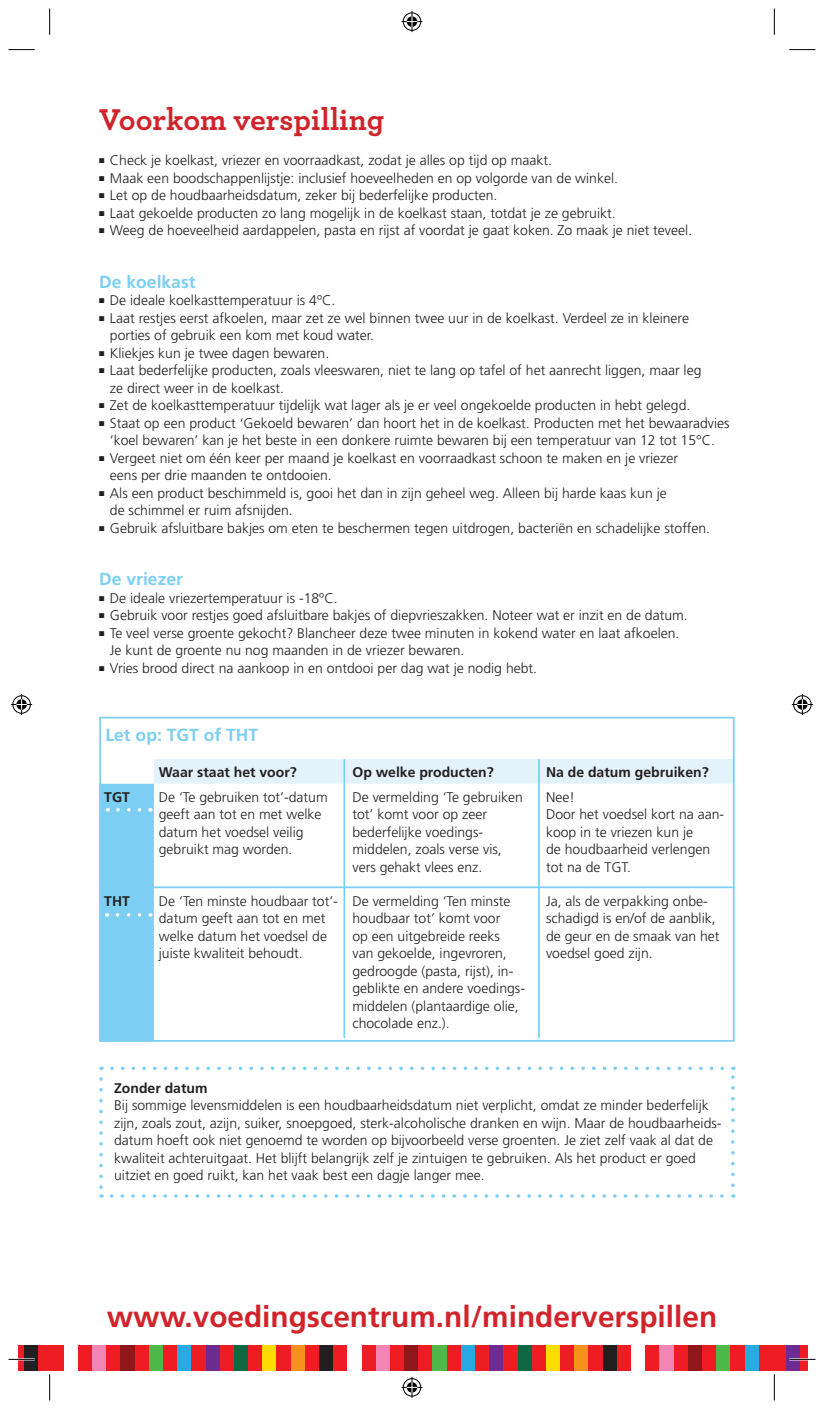
<style>
.page{position:relative;width:824px;height:1409px;background:#fff}
.page>*{position:absolute;margin:0;border:0;box-sizing:border-box;transform-origin:0 0}
.t1{font:700 31.5px "Archer";color:#d1232a}
.t2{font:700 29.75px "Frutiger";color:#d1232a}
.t3{font:700 17.5px "Frutiger";color:#7ccff2}
.t4{font:300 14px/17.5px "Frutiger";color:#231f20}
.t5{font:700 14px "Frutiger";color:#231f20}
</style>
<div class="page">
<div style="left:50px;top:1345px;width:14px;height:25px;background:#ee1d23"></div>
<div style="left:78px;top:1345px;width:14px;height:25px;background:#ee1d23"></div>
<div style="left:92px;top:1345px;width:15px;height:25px;background:#f287b6"></div>
<div style="left:107px;top:1345px;width:14px;height:25px;background:#ee1d23"></div>
<div style="left:121px;top:1345px;width:14px;height:25px;background:#8f171a"></div>
<div style="left:135px;top:1345px;width:14px;height:25px;background:#ee1d23"></div>
<div style="left:149px;top:1345px;width:14px;height:25px;background:#4eb848"></div>
<div style="left:163px;top:1345px;width:14px;height:25px;background:#ee1d23"></div>
<div style="left:177px;top:1345px;width:15px;height:25px;background:#26aae1"></div>
<div style="left:192px;top:1345px;width:14px;height:25px;background:#ee1d23"></div>
<div style="left:206px;top:1345px;width:14px;height:25px;background:#6e2b91"></div>
<div style="left:220px;top:1345px;width:14px;height:25px;background:#ee1d23"></div>
<div style="left:234px;top:1345px;width:14px;height:25px;background:#0e6844"></div>
<div style="left:248px;top:1345px;width:14px;height:25px;background:#ee1d23"></div>
<div style="left:262px;top:1345px;width:15px;height:25px;background:#ffdc01"></div>
<div style="left:277px;top:1345px;width:14px;height:25px;background:#ee1d23"></div>
<div style="left:291px;top:1345px;width:14px;height:25px;background:#f7931d"></div>
<div style="left:305px;top:1345px;width:14px;height:25px;background:#ee1d23"></div>
<div style="left:319px;top:1345px;width:14px;height:25px;background:#231f20"></div>
<div style="left:333px;top:1345px;width:15px;height:25px;background:#ee1d23"></div>
<div style="left:362px;top:1345px;width:14px;height:25px;background:#ee1d23"></div>
<div style="left:376px;top:1345px;width:14px;height:25px;background:#f287b6"></div>
<div style="left:390px;top:1345px;width:14px;height:25px;background:#ee1d23"></div>
<div style="left:404px;top:1345px;width:14px;height:25px;background:#8f171a"></div>
<div style="left:418px;top:1345px;width:15px;height:25px;background:#ee1d23"></div>
<div style="left:433px;top:1345px;width:14px;height:25px;background:#4eb848"></div>
<div style="left:447px;top:1345px;width:14px;height:25px;background:#ee1d23"></div>
<div style="left:461px;top:1345px;width:14px;height:25px;background:#26aae1"></div>
<div style="left:475px;top:1345px;width:14px;height:25px;background:#ee1d23"></div>
<div style="left:489px;top:1345px;width:14px;height:25px;background:#6e2b91"></div>
<div style="left:503px;top:1345px;width:15px;height:25px;background:#ee1d23"></div>
<div style="left:518px;top:1345px;width:14px;height:25px;background:#0e6844"></div>
<div style="left:532px;top:1345px;width:14px;height:25px;background:#ee1d23"></div>
<div style="left:546px;top:1345px;width:14px;height:25px;background:#ffdc01"></div>
<div style="left:560px;top:1345px;width:14px;height:25px;background:#ee1d23"></div>
<div style="left:574px;top:1345px;width:15px;height:25px;background:#f7931d"></div>
<div style="left:589px;top:1345px;width:14px;height:25px;background:#ee1d23"></div>
<div style="left:603px;top:1345px;width:14px;height:25px;background:#231f20"></div>
<div style="left:617px;top:1345px;width:14px;height:25px;background:#ee1d23"></div>
<div style="left:645px;top:1345px;width:14px;height:25px;background:#ee1d23"></div>
<div style="left:659px;top:1345px;width:15px;height:25px;background:#f287b6"></div>
<div style="left:674px;top:1345px;width:14px;height:25px;background:#ee1d23"></div>
<div style="left:688px;top:1345px;width:14px;height:25px;background:#8f171a"></div>
<div style="left:702px;top:1345px;width:14px;height:25px;background:#ee1d23"></div>
<div style="left:716px;top:1345px;width:14px;height:25px;background:#4eb848"></div>
<div style="left:730px;top:1345px;width:14px;height:25px;background:#ee1d23"></div>
<div style="left:744px;top:1345px;width:15px;height:25px;background:#26aae1"></div>
<div style="left:759px;top:1345px;width:14px;height:25px;background:#ee1d23"></div>
<div style="left:772px;top:1345px;width:14px;height:25px;background:#ee1d23"></div>
<div style="left:786px;top:1345px;width:14px;height:25px;background:#6e2b91"></div>
<div style="left:800px;top:1345px;width:7px;height:25px;background:#ee1d23"></div>
<div style="left:25px;top:1345px;width:14px;height:25px;background:#231f20"></div>
<div style="left:39px;top:1345px;width:13px;height:25px;background:#ee1d23"></div>
<svg style="left:99px;top:759px;width:635px;height:283px"></svg>
<hr style="left:343px;top:759px;width:2px;height:279px;background:#7ccff2">
<hr style="left:538px;top:759px;width:1px;height:279px;background:#7ccff2">
<hr style="left:99px;top:886px;width:633px;height:2px;background:#7ccff2">
<svg style="left:99px;top:1079px;width:4px;height:119px"></svg>
<svg style="left:111px;top:1194px;width:622px;height:4px"></svg>
<svg style="left:731px;top:1066px;width:3px;height:119px"></svg>
<svg style="left:101px;top:1066px;width:621px;height:4px"></svg>
<hr style="left:789px;top:1358px;width:26px;height:2px;background:#fff">
<svg style="left:8px;top:49px;width:27px;height:1px"></svg>
<svg style="left:789px;top:49px;width:26px;height:1px"></svg>
<svg style="left:8px;top:1345px;width:27px;height:25px"></svg>
<svg style="left:789px;top:1359px;width:26px;height:1px"></svg>
<svg style="left:49px;top:8px;width:1px;height:27px"></svg>
<svg style="left:49px;top:1374px;width:1px;height:26px"></svg>
<svg style="left:774px;top:8px;width:1px;height:27px"></svg>
<svg style="left:774px;top:1374px;width:1px;height:26px"></svg>
<svg style="left:401px;top:11px;width:21px;height:21px"></svg>
<svg style="left:401px;top:1377px;width:21px;height:21px"></svg>
<svg style="left:11px;top:694px;width:21px;height:21px"></svg>
<svg style="left:791px;top:694px;width:21px;height:21px"></svg>
<h1 class="t1" style="left:99px;top:105px;width:286px">Voorkom verspilling</h1>
<p class="t4" style="left:99px;top:153px;width:454px">■ Check je koelkast, vriezer en voorraadkast, zodat je alles op tijd op maakt.</p>
<p class="t4" style="left:99px;top:170px;width:520px">■ Maak een boodschappenlijstje: inclusief hoeveelheden en op volgorde van de winkel.</p>
<p class="t4" style="left:99px;top:188px;width:399px">■ Let op de houdbaarheidsdatum, zeker bij bederfelijke producten.</p>
<p class="t4" style="left:99px;top:205px;width:518px">■ Laat gekoelde producten zo lang mogelijk in de koelkast staan, totdat je ze gebruikt.</p>
<p class="t4" style="left:99px;top:223px;width:594px">■ Weeg de hoeveelheid aardappelen, pasta en rijst af voordat je gaat koken. Zo maak je niet teveel.</p>
<p class="t3" style="left:99px;top:274px;width:98px">De koelkast</p>
<p class="t4" style="left:99px;top:293px;width:237px">■ De ideale koelkasttemperatuur is 4ºC.</p>
<p class="t4" style="left:110px;top:310px;width:580px;text-indent:-11px">■ Laat restjes eerst afkoelen, maar zet ze wel binnen twee uur in de koelkast. Verdeel ze in kleinere porties of gebruik een kom met koud water.</p>
<p class="t4" style="left:99px;top:345px;width:231px">■ Kliekjes kun je twee dagen bewaren.</p>
<p class="t4" style="left:110px;top:363px;width:593px;text-indent:-11px">■ Laat bederfelijke producten, zoals vleeswaren, niet te lang op tafel of het aanrecht liggen, maar leg ze direct weer in de koelkast.</p>
<p class="t4" style="left:99px;top:398px;width:592px">■ Zet de koelkasttemperatuur tijdelijk wat lager als je er veel ongekoelde producten in hebt gelegd.</p>
<p class="t4" style="left:99px;top:415px;width:631px;text-align:center">■ Staat op een product ‘Gekoeld bewaren’ dan hoort het in de koelkast. Producten met het bewaaradvies ‘koel bewaren’ kan je het beste in een donkere ruimte bewaren bij een temperatuur van 12 tot 15°C.</p>
<p class="t4" style="left:110px;top:450px;width:569px;text-indent:-11px">■ Vergeet niet om één keer per maand je koelkast en voorraadkast schoon te maken en je vriezer eens per drie maanden te ontdooien.</p>
<p class="t4" style="left:110px;top:485px;width:558px;text-indent:-11px">■ Als een product beschimmeld is, gooi het dan in zijn geheel weg. Alleen bij harde kaas kun je de schimmel er ruim afsnijden.</p>
<p class="t4" style="left:99px;top:520px;width:612px">■ Gebruik afsluitbare bakjes om eten te beschermen tegen uitdrogen, bacteriën en schadelijke stoffen.</p>
<p class="t3" style="left:99px;top:572px;width:85px">De vriezer</p>
<p class="t4" style="left:99px;top:590px;width:240px">■ De ideale vriezertemperatuur is -18ºC.</p>
<p class="t4" style="left:99px;top:608px;width:590px">■ Gebruik voor restjes goed afsluitbare bakjes of diepvrieszakken. Noteer wat er inzit en de datum.</p>
<p class="t4" style="left:110px;top:625px;width:571px;text-indent:-11px">■ Te veel verse groente gekocht? Blancheer deze twee minuten in kokend water en laat afkoelen.<br>Je kunt de groente nu nog maanden in de vriezer bewaren.</p>
<p class="t4" style="left:99px;top:660px;width:439px">■ Vries brood direct na aankoop in en ontdooi per dag wat je nodig hebt.</p>
<p class="t3" style="left:105px;top:727px;width:154px">Let op: TGT of THT</p>
<p class="t5" style="left:159px;top:766px;width:139px">Waar staat het voor?</p>
<p class="t5" style="left:352px;top:766px;width:143px">Op welke producten?</p>
<p class="t5" style="left:546px;top:766px;width:164px">Na de datum gebruiken?</p>
<p class="t5" style="left:104px;top:791px;width:27px">TGT</p>
<p class="t4" style="left:159px;top:789px;width:170px">De ‘Te gebruiken tot’-datum geeft aan tot en met welke datum het voedsel veilig gebruikt mag worden.</p>
<p class="t4" style="left:352px;top:789px;width:172px">De vermelding ‘Te gebruiken tot’ komt voor op zeer bederfelijke voedings&shy;middelen, zoals verse vis, vers gehakt vlees enz.</p>
<p class="t4" style="left:546px;top:789px;width:180px">Nee!<br>Door het voedsel kort na aan&shy;koop in te vriezen kun je<br>de houdbaarheid verlengen tot na de TGT.</p>
<p class="t5" style="left:104px;top:895px;width:27px">THT</p>
<p class="t4" style="left:159px;top:893px;width:180px">De ‘Ten minste houdbaar tot’- datum geeft aan tot en met welke datum het voedsel de juiste kwaliteit behoudt.</p>
<p class="t4" style="left:352px;top:893px;width:174px">De vermelding ‘Ten minste houdbaar tot’ komt voor<br>op een uitgebreide reeks<br>van gekoelde, ingevroren, gedroogde (pasta, rijst), in&shy;geblikte en andere voedings&shy;middelen (plantaardige olie, chocolade enz.).</p>
<p class="t4" style="left:546px;top:893px;width:175px">Ja, als de verpakking onbe&shy;schadigd is en/of de aanblik, de geur en de smaak van het voedsel goed zijn.</p>
<p class="t5" style="left:114px;top:1082px;width:95px">Zonder datum</p>
<p class="t4" style="left:114px;top:1098px;width:609px">Bij sommige levensmiddelen is een houdbaarheidsdatum niet verplicht, omdat ze minder bederfelijk zijn, zoals zout, azijn, suiker, snoepgoed, sterk-alcoholische dranken en wijn. Maar de houdbaarheids&shy;datum hoeft ook niet genoemd te worden op bijvoorbeeld verse groenten. Je ziet zelf vaak al dat de kwaliteit achteruitgaat. Het blijft belangrijk zelf je zintuigen te gebruiken. Als het product er goed uitziet en goed ruikt, kan het vaak best een dagje langer mee.</p>
<h2 class="t2" style="left:107px;top:1304px;width:611px">www.voedingscentrum.nl/minderverspillen</h2>
</div>
